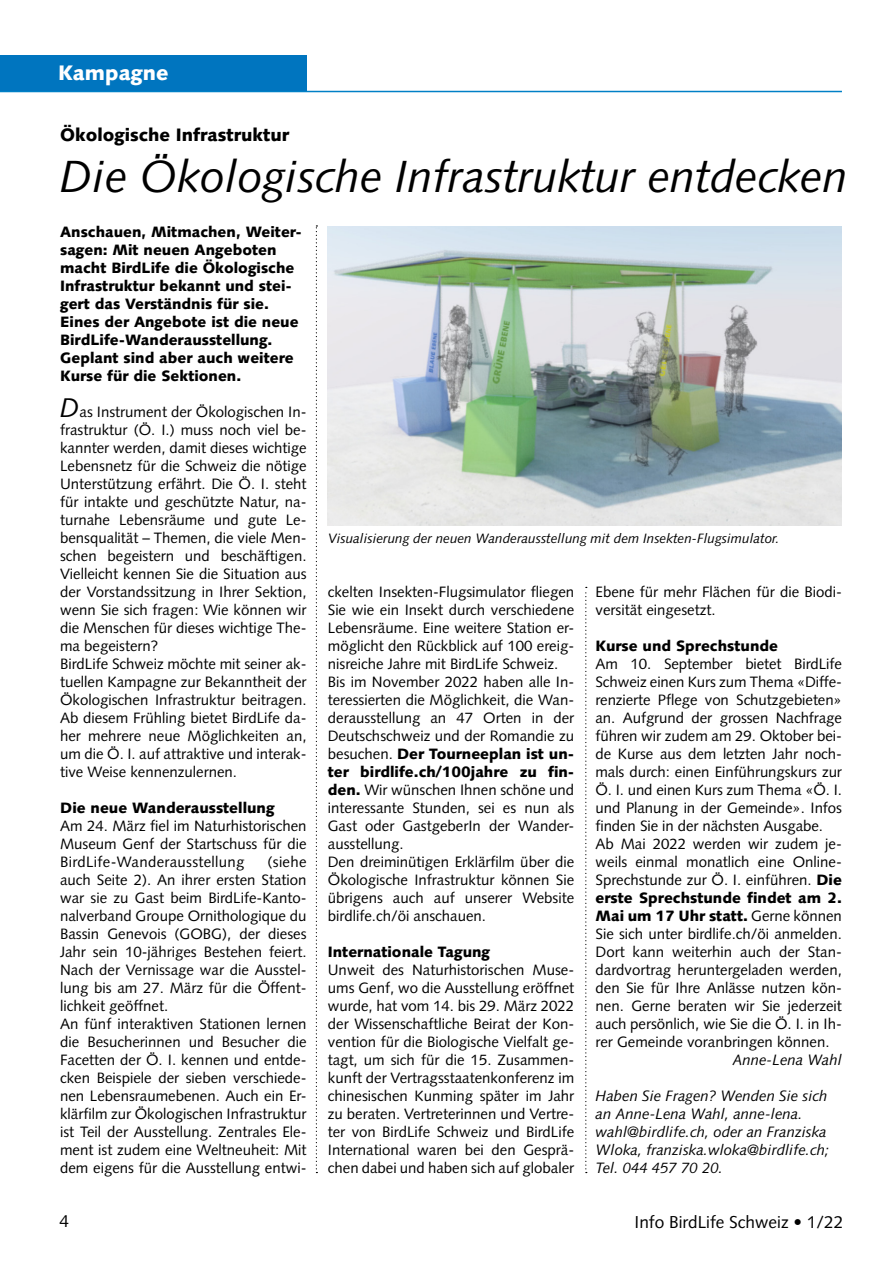
<style>
.page{position:relative;width:893px;height:1263px;background:#fff}
.page>*{position:absolute;margin:0;border:0;box-sizing:border-box;transform-origin:0 0}
.Titel_gross{font:italic 45px "Syntax LT";color:#000}
.t1{font:900 21px "Syntax LT";color:#fff}
.Übertitel{font:900 18px "Syntax LT";color:#000}
.t2{font:17.25px "Syntax LT";color:#000}
.Grundtext{font:15px/18px "Syntax LT";color:#000;text-align:justify}
.Lead{font:900 15px/18px "Syntax LT";color:#000}
.Grundtext-2{font:italic 15px/18px "Syntax LT";color:#000}
.Untertitel{font:900 15px "Syntax LT";color:#000}
.Grundtext-3{font:900 15px "Syntax LT";color:#000}
.Legende{font:italic 13.5px "Syntax LT";color:#000}
.s1{font-style:italic;font-size:27px}
.s2{font-weight:900}
.s3{font-weight:400}
</style>
<div class="page">
<hr style="left:0;top:91px;width:842px;height:1px;background:#0080c6">
<div style="left:0;top:55px;width:306px;height:36px;background:#0075bf"></div>
<svg style="left:585px;top:587px;width:2px;height:586px"></svg>
<svg style="left:316px;top:225px;width:1px;height:948px"></svg>
<img style="left:327px;top:226px;width:514px;height:299px">
<p class="t1" style="left:58px;top:60px;width:112px">Kampagne</p>
<p class="Übertitel" style="left:60px;top:125px;width:231px">Ökologische Infrastruktur</p>
<p class="Titel_gross" style="left:60px;top:150px;width:789px">Die Ökologische Infrastruktur entdecken</p>
<p class="Lead" style="left:60px;top:223px;width:243px">Anschauen, Mitmachen, Weiter&shy;sagen: Mit neuen Angeboten macht BirdLife die Ökologische<br>Infrastruktur bekannt und stei&shy;gert das Verständnis für sie.<br>Eines der Angebote ist die neue<br>BirdLife-Wanderausstellung.<br>Geplant sind aber auch weitere<br>Kurse für die Sektionen.</p>
<p class="Grundtext" style="left:60px;top:403px;width:248px"><span class="s1">D</span>as Instrument der Ökologischen In&shy;frastruktur (Ö. I.) muss noch viel be&shy;kannter werden, damit dieses wichtige Lebensnetz für die Schweiz die nötige Unterstützung erfährt. Die Ö. I. steht für intakte und geschützte Natur, na&shy;turnahe Lebensräume und gute Le&shy;bensqualität – Themen, die viele Men&shy;schen begeistern und beschäftigen.<br>Vielleicht kennen Sie die Situation aus der Vorstandssitzung in Ihrer Sektion, wenn Sie sich fragen: Wie können wir die Menschen für dieses wichtige The&shy;ma begeistern?</p>
<p class="Grundtext" style="left:60px;top:655px;width:248px">BirdLife Schweiz möchte mit seiner ak&shy;tuellen Kampagne zur Bekanntheit der Ökologischen Infrastruktur beitragen.<br>Ab diesem Frühling bietet BirdLife da&shy;her mehrere neue Möglichkeiten an, um die Ö. I. auf attraktive und interak&shy;tive Weise kennenzulernen.</p>
<p class="Untertitel" style="left:60px;top:799px;width:216px">Die neue Wanderausstellung</p>
<p class="Grundtext" style="left:60px;top:817px;width:248px">Am 24. März fiel im Naturhistorischen Museum Genf der Startschuss für die BirdLife-Wanderausstellung</p>
<p class="Grundtext" style="left:60px;top:853px;width:248px;text-indent:207px">(siehe auch Seite 2). An ihrer ersten Station war sie zu Gast beim BirdLife-Kanto&shy;nalverband Groupe Ornithologique du Bassin Genevois (GOBG), der dieses Jahr sein 10-jähriges Bestehen feiert.<br>Nach der Vernissage war die Ausstel&shy;lung bis am 27. März für die Öffent&shy;lichkeit geöffnet.</p>
<p class="Grundtext" style="left:60px;top:1015px;width:248px">An fünf interaktiven Stationen lernen die Besucherinnen und Besucher die Facetten der Ö. I. kennen und entde&shy;cken Beispiele der sieben verschiede&shy;nen Lebensraumebenen. Auch ein Er&shy;klärfilm zur Ökologischen Infrastruktur ist Teil der Ausstellung. Zentrales Ele&shy;ment ist zudem eine Weltneuheit: Mit dem eigens für die Ausstellung entwi-</p>
<p class="Legende" style="left:328px;top:530px;width:453px">Visualisierung der neuen Wanderausstellung mit dem Insekten-Flugsimulator.</p>
<p class="Grundtext" style="left:328px;top:583px;width:248px">ckelten Insekten-Flugsimulator fliegen Sie wie ein Insekt durch verschiedene Lebensräume. Eine weitere Station er&shy;möglicht den Rückblick auf 100 ereig&shy;nisreiche Jahre mit BirdLife Schweiz.</p>
<p class="Grundtext" style="left:328px;top:673px;width:248px;text-align:left">Bis im November 2022 haben alle In&shy;teressierten die Möglichkeit, die Wan&shy;derausstellung an 47 Orten in der Deutschschweiz und der Romandie zu besuchen. <span class="s2">Der Tourneeplan ist un&shy;ter birdlife.ch/100jahre zu fin&shy;den.</span> Wir wünschen Ihnen schöne und interessante Stunden, sei es nun als Gast oder GastgeberIn der Wander&shy;ausstellung.</p>
<p class="Grundtext" style="left:328px;top:853px;width:248px">Den dreiminütigen Erklärfilm über die Ökologische Infrastruktur können Sie übrigens auch auf unserer Website birdlife.ch/öi anschauen.</p>
<p class="Untertitel" style="left:328px;top:943px;width:164px">Internationale Tagung</p>
<p class="Grundtext" style="left:328px;top:961px;width:248px">Unweit des Naturhistorischen Muse&shy;ums Genf, wo die Ausstellung eröffnet wurde, hat vom 14. bis 29. März 2022 der Wissenschaftliche Beirat der Kon&shy;vention für die Biologische Vielfalt ge&shy;tagt, um sich für die 15. Zusammen&shy;kunft der Vertragsstaatenkonferenz im chinesischen Kunming später im Jahr zu beraten. Vertreterinnen und Vertre&shy;ter von BirdLife Schweiz und BirdLife International waren bei den Gesprä&shy;chen dabei und haben sich auf globaler</p>
<p class="Grundtext" style="left:595px;top:583px;width:248px">Ebene für mehr Flächen für die Biodi&shy;versität eingesetzt.</p>
<p class="Untertitel" style="left:595px;top:637px;width:184px">Kurse und Sprechstunde</p>
<p class="Grundtext" style="left:595px;top:655px;width:248px">Am 10. September bietet BirdLife Schweiz einen Kurs zum Thema «Diffe&shy;renzierte Pflege von Schutzgebieten» an. Aufgrund der grossen Nachfrage führen wir zudem am 29. Oktober bei&shy;de Kurse aus dem letzten Jahr noch&shy;mals durch: einen Einführungskurs zur Ö. I. und einen Kurs zum Thema «Ö. I. und Planung in der Gemeinde». Infos finden Sie in der nächsten Ausgabe.</p>
<p class="Grundtext" style="left:595px;top:835px;width:248px">Ab Mai 2022 werden wir zudem je-</p>
<p class="Grundtext" style="left:595px;top:853px;width:248px">weils einmal monatlich eine Online-</p>
<p class="Grundtext" style="left:595px;top:871px;width:248px">Sprechstunde zur Ö. I. einführen. <span class="s2">Die</span></p>
<p class="Grundtext-3" style="left:595px;top:889px;width:248px">erste Sprechstunde findet am 2.</p>
<p class="Grundtext-3" style="left:595px;top:907px;width:248px">Mai um 17 Uhr statt. <span class="s3">Gerne können</span></p>
<p class="Grundtext" style="left:595px;top:925px;width:248px">Sie sich unter birdlife.ch/öi anmelden.</p>
<p class="Grundtext" style="left:595px;top:943px;width:248px">Dort kann weiterhin auch der Stan-</p>
<p class="Grundtext" style="left:595px;top:961px;width:248px">dardvortrag heruntergeladen werden,</p>
<p class="Grundtext" style="left:595px;top:979px;width:248px">den Sie für Ihre Anlässe nutzen kön-</p>
<p class="Grundtext" style="left:595px;top:997px;width:248px">nen. Gerne beraten wir Sie jederzeit</p>
<p class="Grundtext" style="left:595px;top:1015px;width:248px">auch persönlich, wie Sie die Ö. I. in Ih-</p>
<p class="Grundtext" style="left:595px;top:1033px;width:236px">rer Gemeinde voranbringen können.</p>
<p class="Grundtext-2" style="left:732px;top:1051px;width:111px">Anne-Lena Wahl</p>
<p class="Grundtext-2" style="left:595px;top:1087px;width:235px">Haben Sie Fragen? Wenden Sie sich an Anne-Lena Wahl, anne-lena. wahl@birdlife.ch, oder an Franziska<br>Wloka, franziska.wloka@birdlife.ch;<br>Tel. 044 457 70 20.</p>
<p class="t2" style="left:60px;top:1211px;width:11px">4</p>
<p class="t2" style="left:635px;top:1212px;width:210px">Info BirdLife Schweiz • 1/22</p>
</div>
